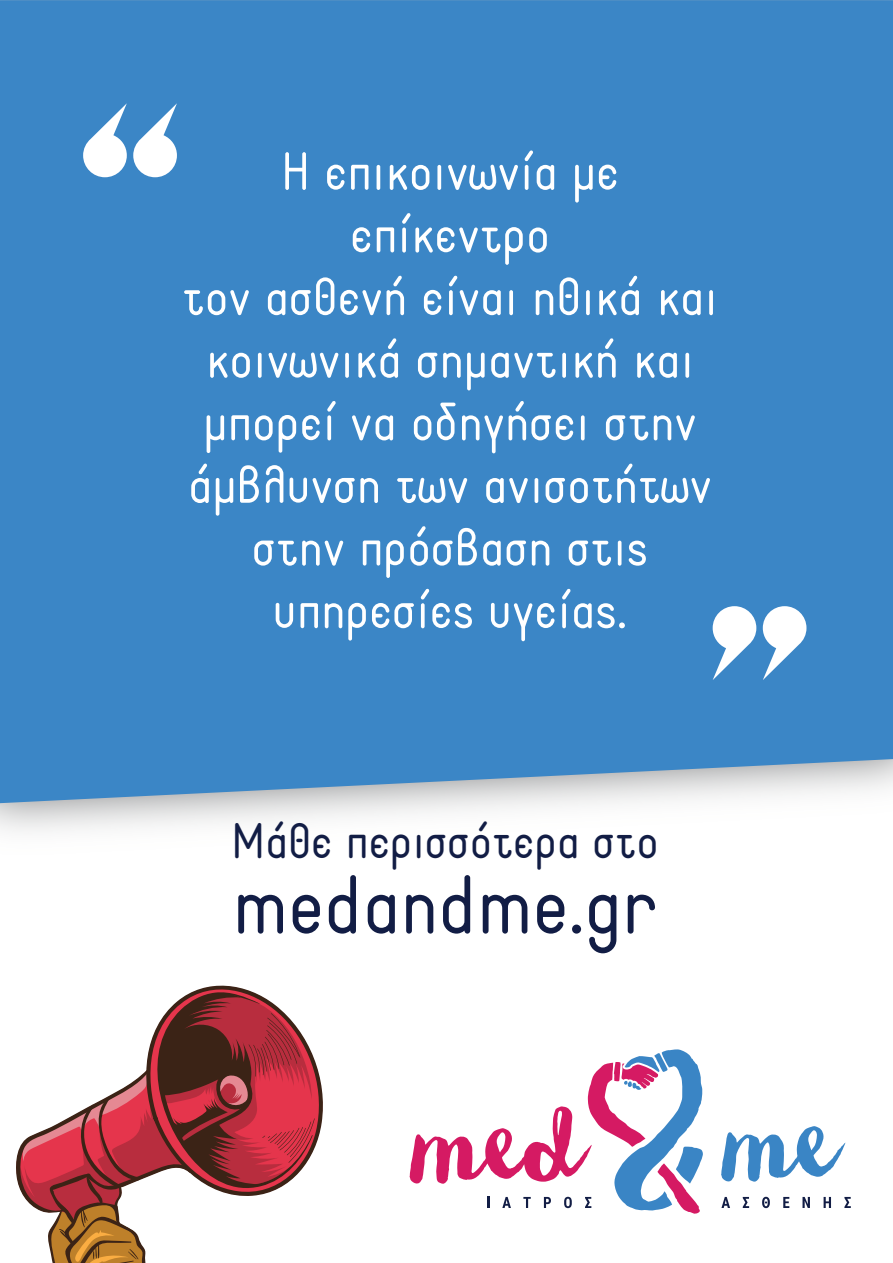
<style>
.page{position:relative;width:893px;height:1263px;background:#fff}
.page>*{position:absolute;margin:0;border:0;box-sizing:border-box;transform-origin:0 0}
.t1{font:80.85px "Aka Acid Static";color:#121d45}
.t2{font:52.2px/62.6px "Aka Acid Static";color:#fff;text-align:center}
.t3{font:48.9px "Aka Acid Static";color:#121d45}
</style>
<div class="page">
<div style="left:0;top:0;width:893px;height:803px;background:#3b86c6"></div>
<svg style="left:83px;top:103px;width:44px;height:74px"></svg>
<svg style="left:133px;top:103px;width:44px;height:74px"></svg>
<svg style="left:763px;top:606px;width:43px;height:74px"></svg>
<svg style="left:713px;top:606px;width:43px;height:74px"></svg>
<svg style="left:721px;top:1126px;width:124px;height:56px"></svg>
<svg style="left:721px;top:1197px;width:9px;height:11px"></svg>
<svg style="left:743px;top:1197px;width:6px;height:11px"></svg>
<svg style="left:762px;top:1197px;width:8px;height:11px"></svg>
<svg style="left:783px;top:1197px;width:6px;height:11px"></svg>
<svg style="left:802px;top:1197px;width:8px;height:11px"></svg>
<svg style="left:824px;top:1197px;width:7px;height:11px"></svg>
<svg style="left:844px;top:1197px;width:7px;height:11px"></svg>
<svg style="left:16px;top:985px;width:687px;height:278px"></svg>
<p class="t2" style="left:182px;top:142px;width:537px">Η επικοινωνία με επίκεντρο<br>τον ασθενή είναι ηθικά και κοινωνικά σημαντική και μπορεί να οδηγήσει στην άμβλυνση των ανισοτήτων στην πρόσβαση στις υπηρεσίες υγείας.</p>
<p class="t3" style="left:231px;top:812px;width:429px">Μάθε περισσότερα στο</p>
<h1 class="t1" style="left:233px;top:856px;width:426px">medandme.gr</h1>
</div>
